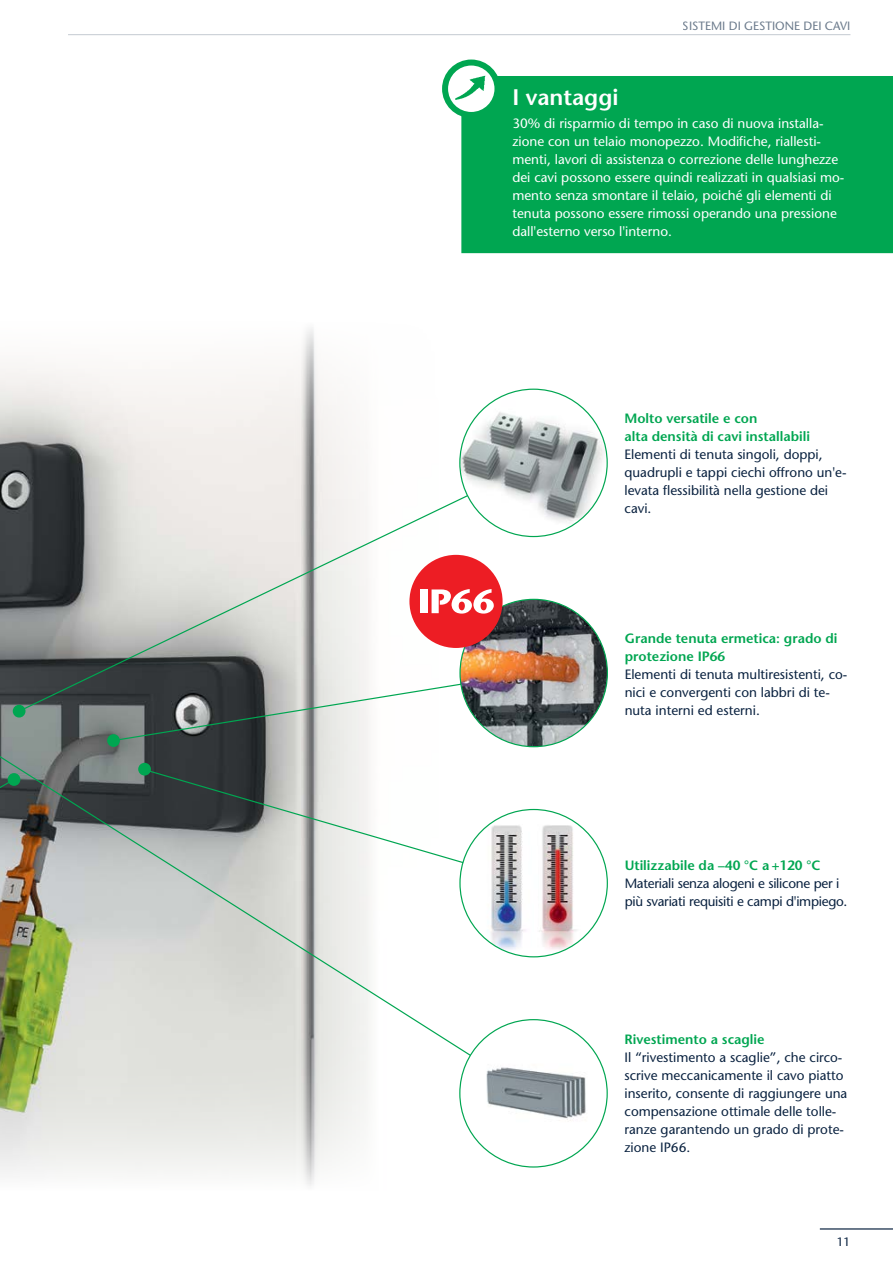
<style>
.page{position:relative;width:893px;height:1263px;background:#fff}
.page>*{position:absolute;margin:0;border:0;box-sizing:border-box;transform-origin:0 0}
.t1{font:600 22.5px "Stone Sans Std";color:#fff}
.t2{font:500 13.5px/18px "Stone Sans Std";color:#0a2240}
.t3{font:500 13.5px/18px "Stone Sans Std";color:#fff}
.t4{font:600 13.5px/18px "Stone Sans Std";color:#00a651}
.t5{font:500 13.5px/18px "Stone Sans Std";letter-spacing:-.02em;color:#0a2240}
.t6{font:500 12px "Stone Sans Std";color:#6c7b8c}
.t7{font:500 12px "Stone Sans Std";color:#0a2240}
</style>
<div class="page">
<img style="left:0;top:328px;width:482px;height:858px">
<svg style="left:0;top:734px;width:535px;height:363px"></svg>
<svg style="left:143px;top:768px;width:392px;height:117px"></svg>
<div style="left:138px;top:763px;width:13px;height:12px;background:#00a651;border-radius:50%"></div>
<svg style="left:18px;top:460px;width:521px;height:253px"></svg>
<div style="left:13px;top:705px;width:13px;height:12px;background:#00a651;border-radius:50%"></div>
<svg style="left:112px;top:671px;width:394px;height:71px"></svg>
<div style="left:107px;top:734px;width:13px;height:13px;background:#00a651;border-radius:50%"></div>
<img style="left:460px;top:599px;width:147px;height:148px;border-radius:74px">
<div style="left:409px;top:555px;width:94px;height:93px;background:#ed1d24;border-radius:50%"></div>
<div style="left:420px;top:589px;width:7px;height:24px;background:#fff"></div>
<svg style="left:432px;top:589px;width:62px;height:25px"></svg>
<img style="left:460px;top:389px;width:147px;height:147px;border-radius:74px">
<img style="left:460px;top:818px;width:135px;height:139px">
<img style="left:460px;top:1035px;width:147px;height:112px">
<hr style="left:68px;top:34px;width:782px;height:1px;background:#ced3d9">
<div style="left:461px;top:76px;width:432px;height:177px;background:#00a651"></div>
<svg style="left:445px;top:63px;width:52px;height:52px"></svg>
<img style="left:448px;top:66px;width:46px;height:46px;border-radius:23px">
<div style="left:442px;top:60px;width:58px;height:58px;border:6px solid #00a651;border-radius:50%"></div>
<hr style="left:820px;top:1228px;width:73px;height:1px;background:#0a2240">
<p class="t6" style="left:683px;top:19px;width:169px">SISTEMI DI GESTIONE DEI CAVI</p>
<h1 class="t1" style="left:512px;top:84px;width:108px">I vantaggi</h1>
<p class="t3" style="left:512px;top:114px;width:333px">30% di risparmio di tempo in caso di nuova installa&shy;zione con un telaio monopezzo. Modifiche, riallesti&shy;menti, lavori di assistenza o correzione delle lunghezze dei cavi possono essere quindi realizzati in qualsiasi mo&shy;mento senza smontare il telaio, poiché gli elementi di tenuta possono essere rimossi operando una pressione dall'esterno verso l'interno.</p>
<p class="t4" style="left:624px;top:409px;width:187px">Molto versatile e con<br>alta densità di cavi installabili</p>
<p class="t2" style="left:624px;top:445px;width:224px">Elementi di tenuta singoli, doppi, quadrupli e tappi ciechi offrono un'e&shy;levata flessibilità nella gestione dei cavi.</p>
<p class="t4" style="left:625px;top:629px;width:214px">Grande tenuta ermetica: grado di protezione IP66</p>
<p class="t2" style="left:625px;top:665px;width:224px">Elementi di tenuta multiresistenti, co&shy;nici e convergenti con labbri di te&shy;nuta interni ed esterni.</p>
<p class="t4" style="left:625px;top:856px;width:197px">Utilizzabile da –40 °C a +120 °C</p>
<p class="t5" style="left:625px;top:874px;width:224px">Materiali senza alogeni e silicone per i più svariati requisiti e campi d'impiego.</p>
<p class="t4" style="left:624px;top:1030px;width:141px">Rivestimento a scaglie</p>
<p class="t2" style="left:624px;top:1048px;width:224px">Il “rivestimento a scaglie”, che circo&shy;scrive meccanicamente il cavo piatto inserito, consente di raggiungere una compensazione ottimale delle tolle&shy;ranze garantendo un grado di prote&shy;zione IP66.</p>
<p class="t7" style="left:837px;top:1235px;width:15px">11</p>
</div>
